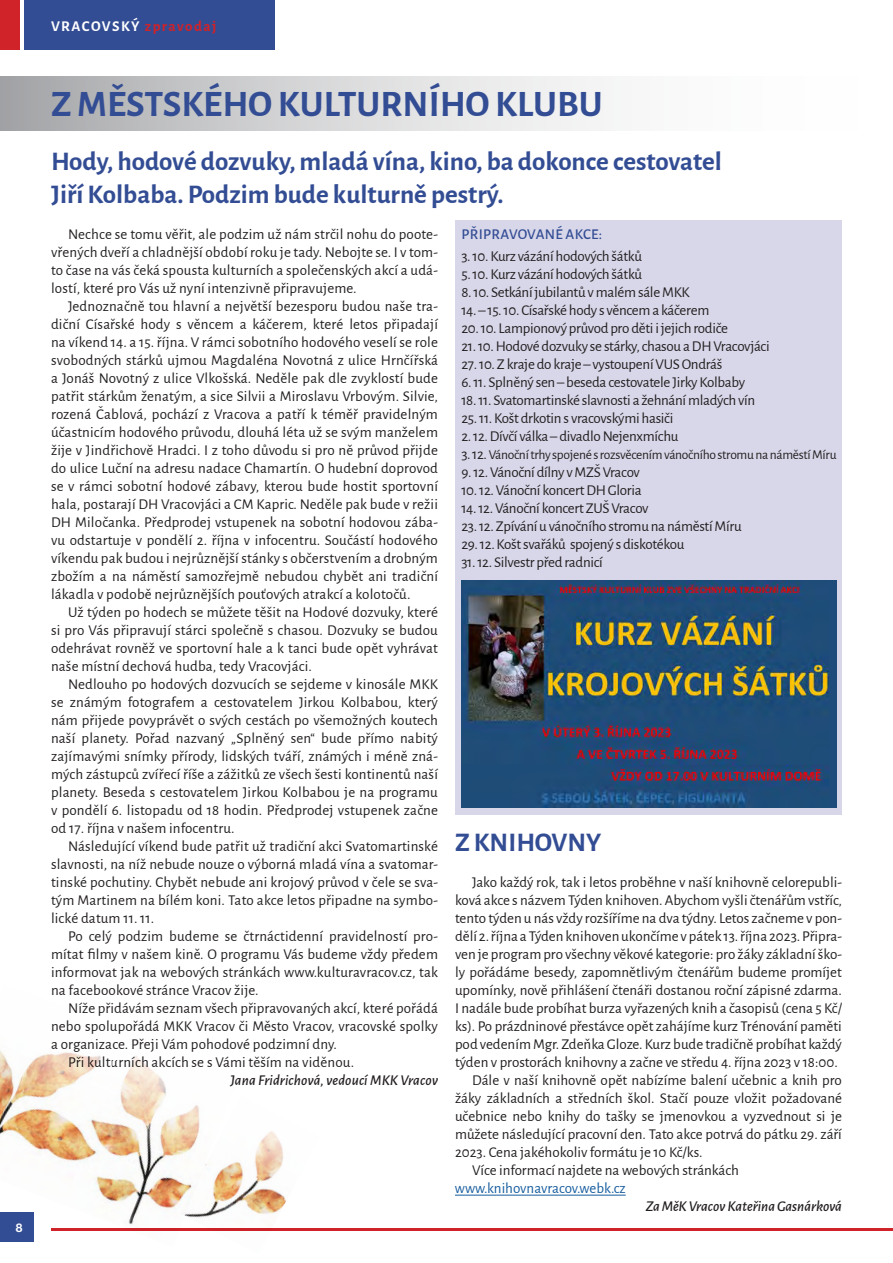
<style>
.page{position:relative;width:893px;height:1263px;background:#fff}
.page>*{position:absolute;margin:0;border:0;box-sizing:border-box;transform-origin:0 0}
.NADPIS_kapitola{font:700 37.5px "Alegreya Sans";color:#334d94}
.Nadpis__18_b_modrý_č{font:700 27px/32.4px "Alegreya Sans";color:#334d94}
.základní_text{font:15px/18px "Alegreya Sans";letter-spacing:-.015em;color:#231f20;text-align:justify}
.podpis{font:italic 500 15px "Alegreya Sans";color:#231f20}
.základní_text-2{font:15px "Alegreya Sans";letter-spacing:.01em;color:#231f20}
.t1{font:700 15px "Alegreya Sans";letter-spacing:.1em;color:#fff}
.modre_male_nadpisy{font:500 15px "Alegreya Sans";letter-spacing:.02em;color:#334d94}
.základní_text-3{font:13.5px "Alegreya Sans";letter-spacing:-.02em;color:#231f20}
.t2{font:700 12px "Helvetica Neue LT Pro";color:#fff}
.s1{color:#cf2229}
.s2{font-size:15px}
.s3{color:#175d9e}
</style>
<div class="page">
<div style="left:24px;top:0;width:251px;height:50px;background:#334d94"></div>
<svg style="left:320px;top:1229px;width:573px;height:2px"></svg>
<div style="left:0;top:0;width:20px;height:50px;background:#cf2229"></div>
<div style="left:455px;top:221px;width:387px;height:594px;background:#d8d7e9"></div>
<div style="left:0;top:77px;width:893px;height:54px;background:linear-gradient(to right,#b0b1b3,#fff)"></div>
<img style="left:461px;top:581px;width:376px;height:226px">
<hr style="left:455px;top:1195px;width:171px;height:1px;background:#175d9e">
<img style="left:0;top:1050px;width:180px;height:192px">
<img style="left:180px;top:1105px;width:140px;height:126px">
<p class="t2" style="left:16px;top:1220px;width:8px">8</p>
<p class="t1" style="left:51px;top:15px;width:167px">VRACOVSKÝ <span class="s1">zpravodaj</span></p>
<p class="NADPIS_kapitola" style="left:51px;top:77px;width:553px">Z MĚSTSKÉHO KULTURNÍHO KLUBU</p>
<p class="Nadpis__18_b_modrý_č" style="left:51px;top:143px;width:672px">Hody, hodové dozvuky, mladá vína, kino, ba dokonce cestovatel<br>Jiří Kolbaba. Podzim bude kulturně pestrý.</p>
<p class="základní_text" style="left:51px;top:224px;width:388px;text-indent:17px">Nechce se tomu věřit, ale podzim už nám strčil nohu do poote&shy;vřených dveří a chladnější období roku je tady. Nebojte se. I v tom&shy;to čase na vás čeká spousta kulturních a společenských akcí a udá&shy;lostí, které pro Vás už nyní intenzivně připravujeme.</p>
<p class="základní_text" style="left:51px;top:296px;width:388px;text-indent:17px">Jednoznačně tou hlavní a největší bezesporu budou naše tra&shy;diční Císařské hody s věncem a káčerem, které letos připadají na víkend 14. a 15. října. V rámci sobotního hodového veselí se role svobodných stárků ujmou Magdaléna Novotná z ulice Hrnčířská a Jonáš Novotný z ulice Vlkošská. Neděle pak dle zvyklostí bude patřit stárkům ženatým, a sice Silvii a Miroslavu Vrbovým. Silvie, rozená Čablová, pochází z Vracova a patří k téměř pravidelným účastnicím hodového průvodu, dlouhá léta už se svým manželem žije v Jindřichově Hradci. I z toho důvodu si pro ně průvod přijde do ulice Luční na adresu nadace Chamartín. O hudební doprovod se v rámci sobotní hodové zábavy, kterou bude hostit sportovní hala, postarají DH Vracovjáci a CM Kapric. Neděle pak bude v režii DH Miločanka. Předprodej vstupenek na sobotní hodovou zába&shy;vu odstartuje v pondělí 2. října v infocentru. Součástí hodového víkendu pak budou i nejrůznějšístánky s občerstvením a drobným zbožím a na náměstí samozřejmě nebudou chybět ani tradiční lákadla v podobě nejrůznějších pouťových atrakcí a kolotočů.</p>
<p class="základní_text" style="left:51px;top:602px;width:388px;text-indent:17px">Už týden po hodech se můžete těšit na Hodové dozvuky, které si pro Vás připravují stárci společně s chasou. Dozvuky se budou odehrávat rovněž ve sportovní hale a k tanci bude opět vyhrávat naše místní dechová hudba, tedy Vracovjáci.</p>
<p class="základní_text" style="left:51px;top:674px;width:388px;text-indent:17px">Nedlouho po hodových dozvucích se sejdeme v kinosále MKK se známým fotografem a cestovatelem Jirkou Kolbabou, který nám přijede povyprávět o svých cestách po všemožných koutech naší planety. Pořad nazvaný „Splněný sen“ bude přímo nabitý zajímavými snímky přírody, lidských tváří, známých i méně zná&shy;mých zástupců zvířecí říše a zážitků ze všech šesti kontinentů naší planety. Beseda s cestovatelem Jirkou Kolbabou je na programu v pondělí 6. listopadu od 18 hodin. Předprodej vstupenek začne od 17. října v našem infocentru.</p>
<p class="základní_text" style="left:51px;top:836px;width:388px;text-indent:17px">Následující víkend bude patřit už tradiční akci Svatomartinské slavnosti, na níž nebude nouze o výborná mladá vína a svatomar&shy;tinské pochutiny. Chybět nebude ani krojový průvod v čele se sva&shy;tým Martinem na bílém koni. Tato akce letos připadne na symbo&shy;lické datum 11. 11.</p>
<p class="základní_text" style="left:51px;top:926px;width:388px;text-indent:17px">Po celý podzim budeme se čtrnáctidenní pravidelností pro&shy;mítat filmy v našem kině. O programu Vás budeme vždy předem informovat jak na webových stránkách www.kulturavracov.cz, tak na facebookové stránce Vracov žije.</p>
<p class="základní_text" style="left:51px;top:998px;width:388px;text-indent:17px">Níže přidávám seznam všech připravovaných akcí, které pořádá nebo spolupořádá MKK Vracov či Město Vracov, vracovské spolky a organizace. Přeji Vám pohodové podzimní dny.</p>
<p class="základní_text-2" style="left:68px;top:1051px;width:288px">Při kulturních akcích se s Vámi těším na viděnou.</p>
<p class="podpis" style="left:230px;top:1069px;width:209px">Jana Fridrichová, vedoucí MKK Vracov</p>
<p class="modre_male_nadpisy" style="left:461px;top:223px;width:142px">PŘIPRAVOVANÉ AKCE:</p>
<p class="základní_text" style="left:461px;top:246px;width:182px">3.10.Kurz vázáníhodovýchšátků</p>
<p class="základní_text" style="left:461px;top:264px;width:182px">5.10.Kurz vázáníhodovýchšátků</p>
<p class="základní_text" style="left:461px;top:282px;width:230px">8.10. Setkáníjubilantův malémsáleMKK</p>
<p class="základní_text" style="left:461px;top:300px;width:249px">14. – 15.10.Císařskéhody s věncema káčerem</p>
<p class="základní_text" style="left:461px;top:318px;width:268px">20.10. Lampionovýprůvodproděti ijejichrodiče</p>
<p class="základní_text" style="left:461px;top:336px;width:310px">21.10.Hodovédozvuky se stárky,chasouaDHVracovjáci</p>
<p class="základní_text" style="left:461px;top:354px;width:263px">27.10.Z krajedo kraje – vystoupeníVUSOndráš</p>
<p class="základní_text" style="left:461px;top:372px;width:285px">6.11. Splněný sen–beseda cestovatele JirkyKolbaby</p>
<p class="základní_text" style="left:461px;top:390px;width:295px">18.11. Svatomartinské slavnosti a žehnánímladýchvín</p>
<p class="základní_text" style="left:461px;top:408px;width:213px">25.11.Koštdrkotins vracovskýmihasiči</p>
<p class="základní_text" style="left:461px;top:426px;width:219px">2.12.Dívčí válka –divadloNejenxmíchu</p>
<p class="základní_text-3" style="left:461px;top:445px;width:377px"><span class="s2">3.12.</span>Vánočnítrhyspojenés rozsvěcenímvánočníhostromuna náměstíMíru</p>
<p class="základní_text" style="left:461px;top:462px;width:180px">9.12.Vánočnídílny v MZŠVracov</p>
<p class="základní_text" style="left:461px;top:480px;width:182px">10.12.Vánoční koncertDHGloria</p>
<p class="základní_text" style="left:461px;top:498px;width:189px">14.12.Vánoční koncertZUŠVracov</p>
<p class="základní_text" style="left:461px;top:516px;width:282px">23.12.Zpíváníu vánočního stromuna náměstíMíru</p>
<p class="základní_text" style="left:461px;top:534px;width:225px">29.12.Koštsvařáků spojený s diskotékou</p>
<p class="základní_text" style="left:461px;top:552px;width:143px">31.12. Silvestrpředradnicí</p>
<p class="Nadpis__18_b_modrý_č" style="left:455px;top:824px;width:148px">Z KNIHOVNY</p>
<p class="základní_text" style="left:455px;top:872px;width:388px;text-indent:17px">Jako každý rok, tak i letos proběhne v naší knihovně celorepubli&shy;ková akce s názvem Týden knihoven.Abychom vyšličtenářům vstříc, tento týden u nás vždy rozšíříme na dva týdny. Letos začneme v pon&shy;dělí 2.října a Týdenknihovenukončíme v pátek 13.října 2023.Připra&shy;ven je program pro všechny věkové kategorie: pro žáky základníško&shy;ly pořádáme besedy, zapomnětlivým čtenářům budeme promíjet upomínky, nově přihlášení čtenáři dostanou roční zápisné zdarma.<br>I nadále bude probíhat burza vyřazených knih a časopisů (cena 5 Kč/ ks). Po prázdninové přestávce opět zahájíme kurz Trénování paměti pod vedením Mgr. ZdeňkaGloze. Kurz bude tradičně probíhat každý týden v prostorách knihovny a začne ve středu 4. října 2023 v 18:00.</p>
<p class="základní_text" style="left:455px;top:1070px;width:388px;text-indent:17px">Dále v naší knihovně opět nabízíme balení učebnic a knih pro žáky základních a středních škol. Stačí pouze vložit požadované učebnice nebo knihy do tašky se jmenovkou a vyzvednout si je můžete následující pracovní den. Tato akce potrvá do pátku 29. září 2023. Cena jakéhokoliv formátu je 10 Kč/ks.</p>
<p class="základní_text" style="left:455px;top:1160px;width:285px;text-indent:17px">Více informací najdete na webových stránkách <span class="s3">www.knihovnavracov.webk.cz</span></p>
<p class="podpis" style="left:646px;top:1195px;width:198px">Za MěK Vracov Kateřina Gasnárková</p>
</div>
